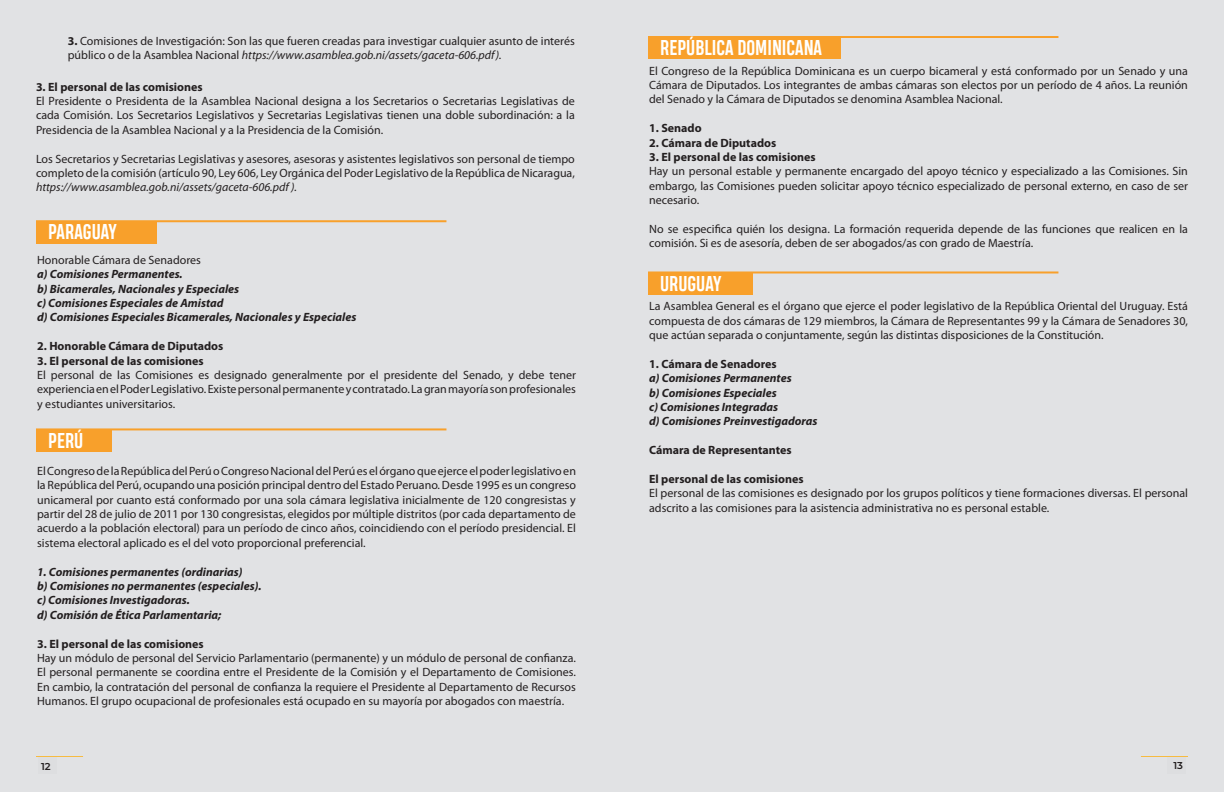
<style>
.page{position:relative;width:1224px;height:792px;background:#e1e2e4}
.page>*{position:absolute;margin:0;border:0;box-sizing:border-box;transform-origin:0 0}
.t1{font:700 20px "Heading Pro Trial";color:#fff}
.t2{font:12px/14.4px "Myriad Pro";color:#231f20;text-align:justify}
.t3{font:italic 700 12px "Myriad Pro";color:#231f20}
.t4{font:700 12px "Myriad Pro";color:#231f20}
.t5{font:600 10px "Montserrat";color:#231f20}
.s1{font-weight:700}
.s2{font-style:italic}
</style>
<div class="page">
<hr style="left:36px;top:220px;width:410px;height:2px;background:#f8a02b">
<hr style="left:36px;top:428px;width:410px;height:2px;background:#f8a02b">
<div style="left:36px;top:222px;width:120px;height:22px;background:#f8a02b"></div>
<div style="left:36px;top:430px;width:76px;height:22px;background:#f8a02b"></div>
<hr style="left:648px;top:36px;width:410px;height:2px;background:#f8a02b">
<hr style="left:648px;top:271px;width:410px;height:2px;background:#f8a02b">
<div style="left:648px;top:38px;width:192px;height:21px;background:#f8a02b"></div>
<div style="left:648px;top:273px;width:104px;height:22px;background:#f8a02b"></div>
<div style="left:38px;top:756px;width:19px;height:18px;background:#dddee0"></div>
<hr style="left:36px;top:756px;width:47px;height:1px;background:#f6bb41">
<div style="left:1167px;top:756px;width:19px;height:18px;background:#dddee0"></div>
<hr style="left:1141px;top:756px;width:47px;height:1px;background:#f6bb41">
<p class="t2" style="left:68px;top:34px;width:508px"><span class="s1">3.</span> Comisiones de Investigación: Son las que fueren creadas para investigar cualquier asunto de interés público o de la Asamblea Nacional <span class="s2">https://www.asamblea.gob.ni/assets/gaceta-606.pdf).</span></p>
<p class="t4" style="left:36px;top:79px;width:168px">3. El personal de las comisiones</p>
<p class="t2" style="left:36px;top:94px;width:540px">El Presidente o Presidenta de la Asamblea Nacional designa a los Secretarios o Secretarias Legislativas de cada Comisión. Los Secretarios Legislativos y Secretarias Legislativas tienen una doble subordinación: a la Presidencia de la Asamblea Nacional y a la Presidencia de la Comisión.</p>
<p class="t2" style="left:36px;top:151px;width:540px">Los Secretarios y Secretarias Legislativas y asesores, asesoras y asistentes legislativos son personal de tiempo completo de la comisión (artículo 90, Ley 606, Ley Orgánica del Poder Legislativo de la República de Nicaragua, <span class="s2">https://www.asamblea.gob.ni/assets/gaceta-606.pdf ).</span></p>
<p class="t1" style="left:48px;top:220px;width:70px">PARAGUAY</p>
<p class="t2" style="left:37px;top:252px;width:165px">Honorable Cámara de Senadores</p>
<p class="t3" style="left:37px;top:266px;width:147px">a) Comisiones Permanentes.</p>
<p class="t3" style="left:37px;top:281px;width:204px">b) Bicamerales, Nacionales y Especiales</p>
<p class="t3" style="left:37px;top:295px;width:188px">c) Comisiones Especiales de Amistad</p>
<p class="t3" style="left:37px;top:310px;width:321px">d) Comisiones Especiales Bicamerales, Nacionales y Especiales</p>
<p class="t4" style="left:37px;top:338px;width:188px">2. Honorable Cámara de Diputados</p>
<p class="t4" style="left:37px;top:353px;width:168px">3. El personal de las comisiones</p>
<p class="t2" style="left:37px;top:368px;width:540px">El personal de las Comisiones es designado generalmente por el presidente del Senado, y debe tener experiencia en el Poder Legislativo. Existe personal permanente y contratado. La gran mayoría son profesionales y estudiantes universitarios.</p>
<p class="t1" style="left:48px;top:428px;width:37px">PERÚ</p>
<p class="t2" style="left:37px;top:463px;width:540px">El Congreso de la República del Perú o Congreso Nacional del Perú es el órgano que ejerce el poder legislativo en la República del Perú, ocupando una posición principal dentro del Estado Peruano. Desde 1995 es un congreso unicameral por cuanto está conformado por una sola cámara legislativa inicialmente de 120 congresistas y partir del 28 de julio de 2011 por 130 congresistas, elegidos por múltiple distritos (por cada departamento de acuerdo a la población electoral) para un período de cinco años, coincidiendo con el período presidencial. El sistema electoral aplicado es el del voto proporcional preferencial.</p>
<p class="t3" style="left:37px;top:564px;width:207px">1. Comisiones permanentes (ordinarias)</p>
<p class="t3" style="left:37px;top:578px;width:226px">b) Comisiones no permanentes (especiales).</p>
<p class="t3" style="left:37px;top:593px;width:154px">c) Comisiones Investigadoras.</p>
<p class="t3" style="left:37px;top:607px;width:186px">d) Comisión de Ética Parlamentaria;</p>
<p class="t4" style="left:37px;top:636px;width:168px">3. El personal de las comisiones</p>
<p class="t2" style="left:37px;top:651px;width:540px">Hay un módulo de personal del Servicio Parlamentario (permanente) y un módulo de personal de confianza.<br>El personal permanente se coordina entre el Presidente de la Comisión y el Departamento de Comisiones.<br>En cambio, la contratación del personal de confianza la requiere el Presidente al Departamento de Recursos Humanos. El grupo ocupacional de profesionales está ocupado en su mayoría por abogados con maestría.</p>
<p class="t1" style="left:660px;top:36px;width:163px">REPÚBLICA DOMINICANA</p>
<p class="t2" style="left:649px;top:63px;width:540px">El Congreso de la República Dominicana es un cuerpo bicameral y está conformado por un Senado y una Cámara de Diputados. Los integrantes de ambas cámaras son electos por un período de 4 años. La reunión del Senado y la Cámara de Diputados se denomina Asamblea Nacional.</p>
<p class="t4" style="left:649px;top:120px;width:54px">1. Senado</p>
<p class="t4" style="left:649px;top:135px;width:129px">2. Cámara de Diputados</p>
<p class="t4" style="left:649px;top:149px;width:168px">3. El personal de las comisiones</p>
<p class="t2" style="left:649px;top:164px;width:540px">Hay un personal estable y permanente encargado del apoyo técnico y especializado a las Comisiones. Sin embargo, las Comisiones pueden solicitar apoyo técnico especializado de personal externo, en caso de ser necesario.</p>
<p class="t2" style="left:649px;top:222px;width:540px">No se especifica quién los designa. La formación requerida depende de las funciones que realicen en la comisión. Si es de asesoría, deben de ser abogados/as con grado de Maestría.</p>
<p class="t1" style="left:660px;top:271px;width:63px">URUGUAY</p>
<p class="t2" style="left:649px;top:299px;width:540px">La Asamblea General es el órgano que ejerce el poder legislativo de la República Oriental del Uruguay. Está compuesta de dos cámaras de 129 miembros, la Cámara de Representantes 99 y la Cámara de Senadores 30, que actúan separada o conjuntamente, según las distintas disposiciones de la Constitución.</p>
<p class="t4" style="left:649px;top:356px;width:129px">1. Cámara de Senadores</p>
<p class="t3" style="left:649px;top:370px;width:144px">a) Comisiones Permanentes</p>
<p class="t3" style="left:649px;top:385px;width:129px">b) Comisiones Especiales</p>
<p class="t3" style="left:649px;top:399px;width:131px">c) Comisiones Integradas</p>
<p class="t3" style="left:649px;top:413px;width:170px">d) Comisiones Preinvestigadoras</p>
<p class="t4" style="left:649px;top:442px;width:144px">Cámara de Representantes</p>
<p class="t4" style="left:649px;top:471px;width:156px">El personal de las comisiones</p>
<p class="t2" style="left:649px;top:486px;width:540px">El personal de las comisiones es designado por los grupos políticos y tiene formaciones diversas. El personal adscrito a las comisiones para la asistencia administrativa no es personal estable.</p>
<p class="t5" style="left:41px;top:759px;width:11px">12</p>
<p class="t5" style="left:1173px;top:759px;width:11px">13</p>
</div>
